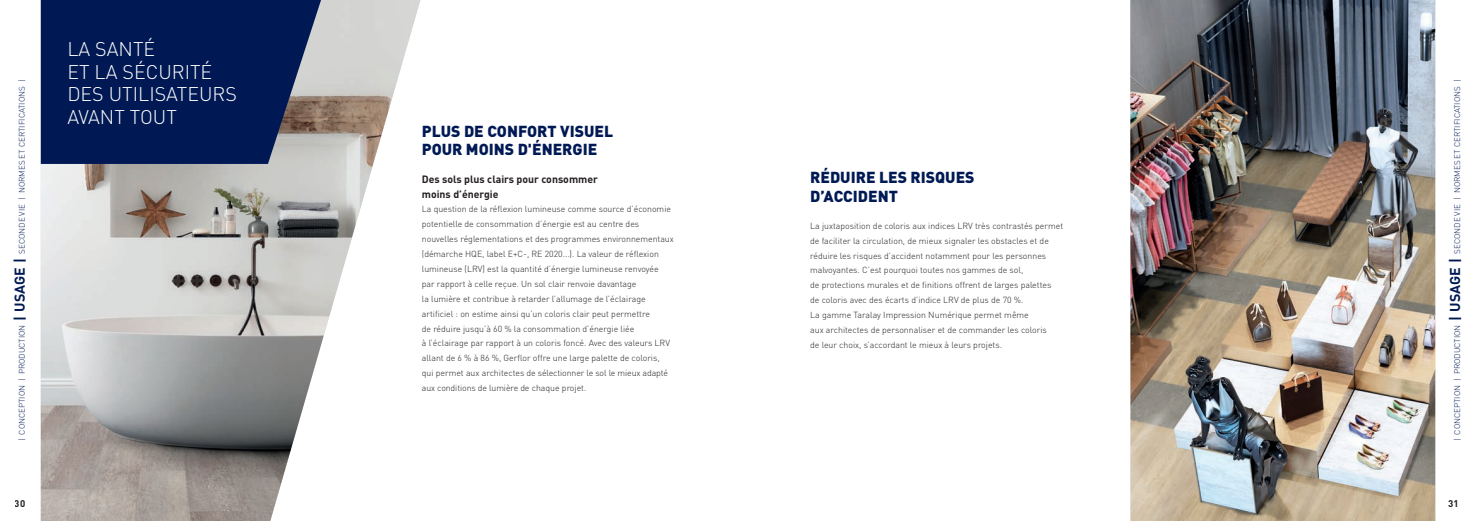
<style>
.page{position:relative;width:1474px;height:521px;background:#fff}
.page>*{position:absolute;margin:0;border:0;box-sizing:border-box;transform-origin:0 0}
.t1{font:300 19.6px/22.6px "DIN";color:#fff}
.t2{font:900 15.75px/18.9px "DIN";color:#001954}
.t3{font:700 10.5px/14.9px "DIN";color:#231f20}
.t4{font:700 9.62px "DIN";color:#231f20}
.t5{font:300 8.75px/14.9px "DIN";color:#231f20}
.t6{font:300 8.05px "DIN";color:#001954}
.s1{font-weight:700;font-size:14.17px}
</style>
<div class="page">
<img style="left:41px;top:0;width:379px;height:521px">
<svg style="left:41px;top:0;width:280px;height:164px;fill:#001954"></svg>
<img style="left:1130px;top:0;width:305px;height:521px">
<p class="t6" style="left:17px;top:441px;width:363px;rotate:-90deg">| CONCEPTION | PRODUCTION <span class="s1">| USAGE |</span> SECONDE VIE | NORMES ET CERTIFICATIONS |</p>
<h1 class="t1" style="left:67px;top:37px;width:171px">LA SANTÉ<br>ET LA SÉCURITÉ<br>DES UTILISATEURS<br>AVANT TOUT</h1>
<h2 class="t2" style="left:422px;top:120px;width:193px">PLUS DE CONFORT VISUEL<br>POUR MOINS D'ÉNERGIE</h2>
<p class="t3" style="left:422px;top:171px;width:178px">Des sols plus clairs pour consommer moins d’énergie</p>
<p class="t5" style="left:422px;top:202px;width:253px">La question de la réflexion lumineuse comme source d’économie potentielle de consommation d’énergie est au centre des nouvelles réglementations et des programmes environnementaux (démarche HQE, label E+C-, RE 2020...). La valeur de réflexion lumineuse (LRV) est la quantité d’énergie lumineuse renvoyée<br>par rapport à celle reçue. Un sol clair renvoie davantage<br>la lumière et contribue à retarder l’allumage de l’éclairage artificiel : on estime ainsi qu’un coloris clair peut permettre<br>de réduire jusqu’à 60 % la consommation d’énergie liée<br>à l’éclairage par rapport à un coloris foncé. Avec des valeurs LRV allant de 6 % à 86 %, Gerflor offre une large palette de coloris,<br>qui permet aux architectes de sélectionner le sol le mieux adapté aux conditions de lumière de chaque projet.</p>
<h2 class="t2" style="left:810px;top:167px;width:166px">RÉDUIRE LES RISQUES<br>D’ACCIDENT</h2>
<p class="t5" style="left:810px;top:218px;width:254px">La juxtaposition de coloris aux indices LRV très contrastés permet de faciliter la circulation, de mieux signaler les obstacles et de réduire les risques d’accident notamment pour les personnes malvoyantes. C’est pourquoi toutes nos gammes de sol,<br>de protections murales et de finitions offrent de larges palettes<br>de coloris avec des écarts d’indice LRV de plus de 70 %.<br>La gamme Taralay Impression Numérique permet même<br>aux architectes de personnaliser et de commander les coloris<br>de leur choix, s’accordant le mieux à leurs projets.</p>
<p class="t6" style="left:1452px;top:441px;width:363px;rotate:-90deg">| CONCEPTION | PRODUCTION <span class="s1">| USAGE |</span> SECONDE VIE | NORMES ET CERTIFICATIONS |</p>
<p class="t4" style="left:15px;top:497px;width:12px">30</p>
<p class="t4" style="left:1448px;top:497px;width:12px">31</p>
</div>
